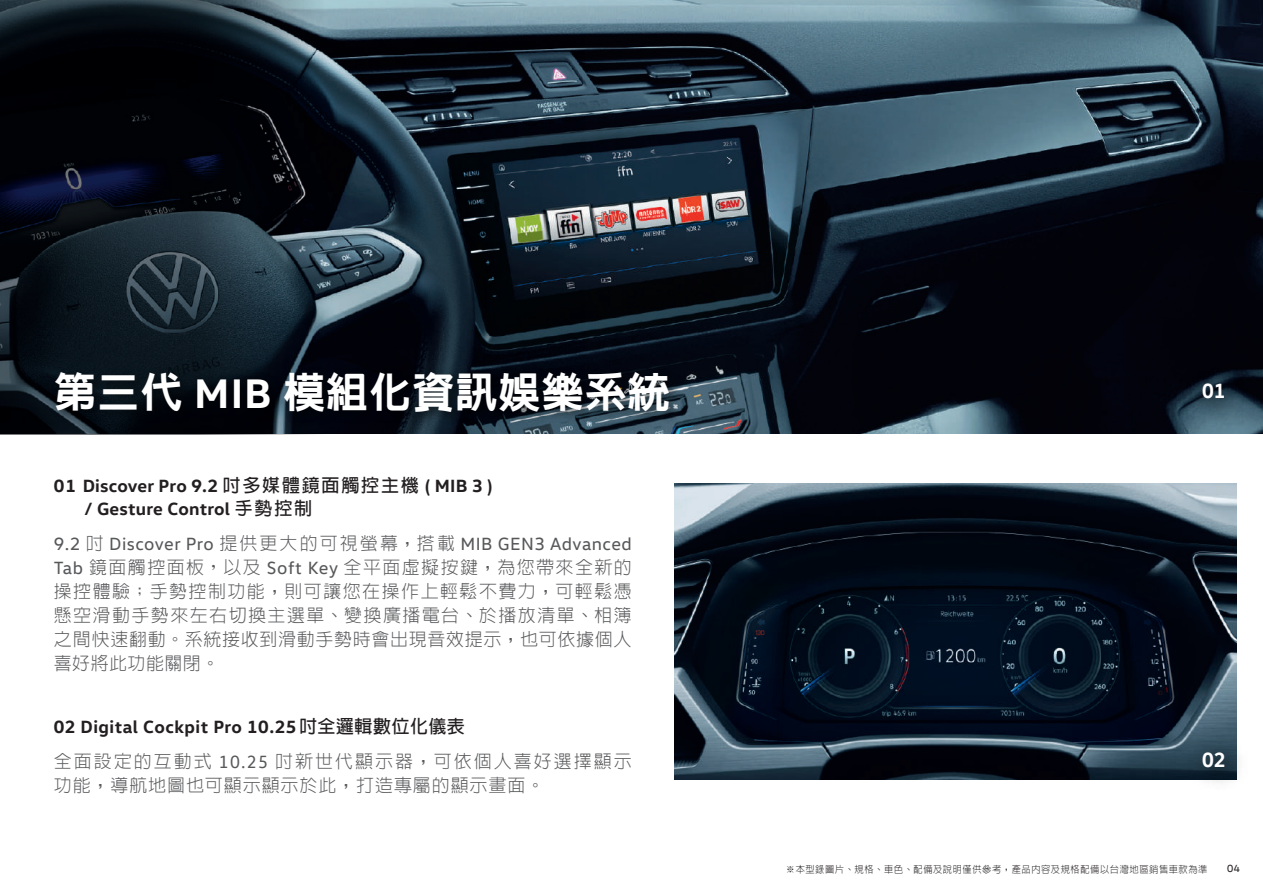
<style>
.page{position:relative;width:1263px;height:893px;background:#fff}
.page>*{position:absolute;margin:0;border:0;box-sizing:border-box;transform-origin:0 0}
.t1{font:800 42px "AR Hei B5";letter-spacing:.025em;color:#fff}
.t2{font:700 21px "VW Head";color:#fff;scale:.95 1}
.t3{font:300 18px/24px "AR Hei B5";letter-spacing:.05em;color:#57585a;text-align:justify}
.t4{font:700 18px/22.5px "VW Head";letter-spacing:.01em;color:#231f20}
.t5{font:300 18px/24px "AR Hei B5";letter-spacing:.11em;color:#57585a}
.t6{font:18px "VW Head";letter-spacing:.025em;color:#57585a}
.t7{font:10.5px "VW Head";color:#231f20}
.t8{font:300 9.75px "AR Hei B5";letter-spacing:.06em;color:#231f20;scale:.95 1}
.s1{font-family:"VW Head";font-weight:700}
.s2{font-family:"AR Hei B5"}
.s3{font-family:"AR Hei B5";font-weight:300}
.s4{font-family:"VW Head";font-weight:400}
.s5{font-family:"Adobe Ming Std"}
.s6{font-family:"VW Text";font-weight:400}
</style>
<div class="page">
<img style="left:585px;top:0;width:678px;height:434px">
<svg style="left:0;top:0;width:585px;height:435px"></svg>
<img style="left:674px;top:483px;width:563px;height:297px">
<img style="left:46px;top:362px;width:641px;height:72px">
<img style="left:1181px;top:359px;width:74px;height:74px">
<img style="left:1181px;top:728px;width:57px;height:55px">
<h1 class="t1" style="left:54px;top:371px;width:617px">第三代 <span class="s1">MIB</span> 模組化資訊娛樂系統</h1>
<p class="t4" style="left:84px;top:474px;width:410px;text-indent:-31px">01 Discover Pro 9.2 <span class="s2">吋多媒體鏡面觸控主機</span> ( MIB 3 ) / Gesture Control <span class="s2">手勢控制</span></p>
<p class="t6" style="left:54px;top:533px;width:579px">9.2 <span class="s3">吋</span> Discover Pro <span class="s3">提供更大的可視螢幕，搭載</span> MIB GEN3 Advanced</p>
<p class="t3" style="left:54px;top:556px;width:580px"><span class="s4">Tab</span> 鏡面觸控面板<span class="s5">，</span>以及 <span class="s4">Soft Key</span> 全平面虛擬按鍵，為您帶來全新的操控體驗；手勢控制功能，則可讓您在操作上輕鬆不費力，可輕鬆憑懸空滑動手勢來左右切換主選單、變換廣播電台、於播放清單、相簿之間快速翻動。系統接收到滑動手勢時會出現音效提示，也可依據個人喜好將此功能關閉。</p>
<p class="t4" style="left:54px;top:715px;width:413px">02 Digital Cockpit Pro 10.25<span class="s2">吋全邏輯數位化儀表</span></p>
<p class="t2" style="left:1202px;top:378px;width:26px">01</p>
<p class="t5" style="left:54px;top:749px;width:579px">全面設定的互動式 <span class="s6">10.25</span> 吋新世代顯示器，可依個人喜好選擇顯示功能，導航地圖也可顯示顯示於此，打造專屬的顯示畫面。</p>
<p class="t2" style="left:1202px;top:746px;width:26px">02</p>
<p class="t8" style="left:786px;top:864px;width:445px">※本型錄圖片、規格、車色、配備及說明僅供參考，產品內容及規格配備以台灣地區銷售車款為準</p>
<p class="t7" style="left:1227px;top:862px;width:14px">04</p>
</div>
